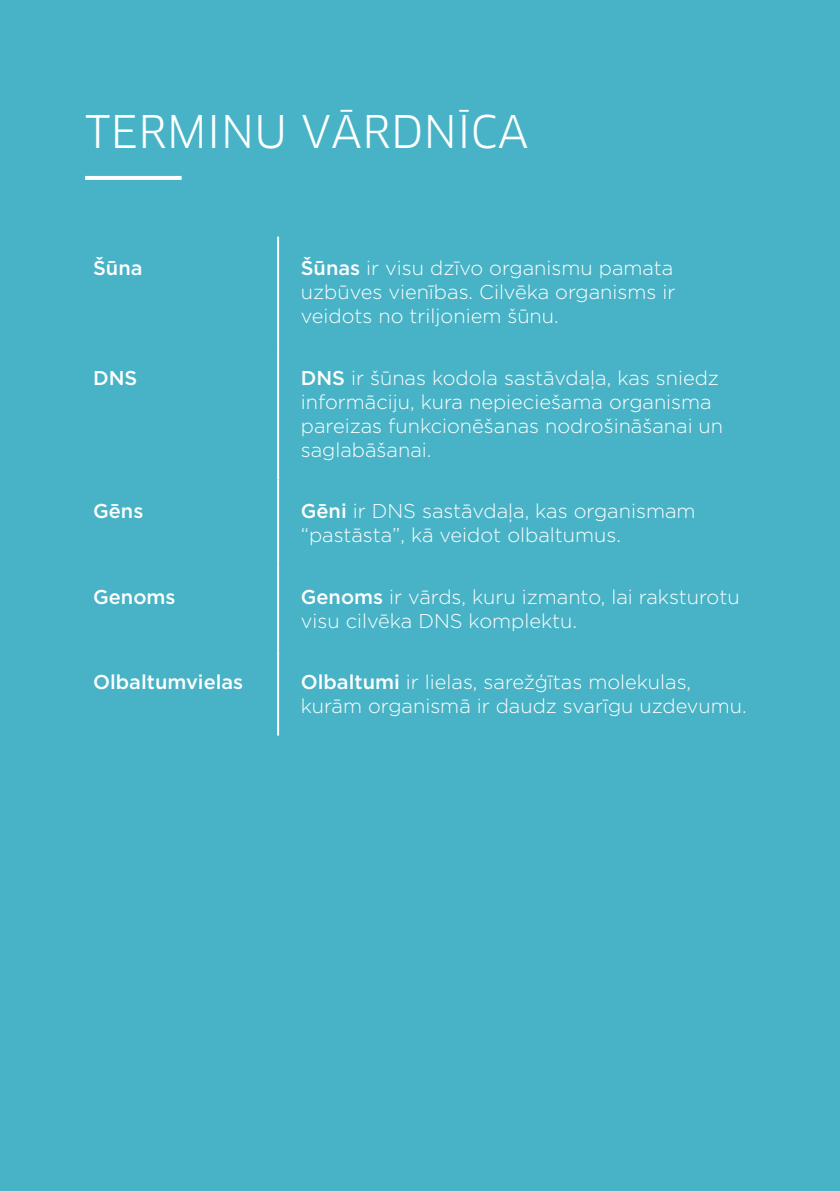
<style>
.page{position:relative;width:840px;height:1191px;background:#fff}
.page>*{position:absolute;margin:0;border:0;box-sizing:border-box;transform-origin:0 0}
.t1{font:44px "Clan OT";color:#fff}
.t2{font:300 20px/24px "Gotham";color:#fff}
.t3{font:500 20px "Gotham";color:#fff}
.s1{font-weight:500}
</style>
<div class="page">
<div style="left:0;top:0;width:839px;height:1191px;background:#48b3c6"></div>
<svg style="left:85px;top:176px;width:96px;height:4px"></svg>
<hr style="left:277px;top:237px;width:2px;height:109px;background:#fff">
<hr style="left:277px;top:346px;width:2px;height:133px;background:#fff">
<hr style="left:277px;top:479px;width:2px;height:86px;background:#fff">
<hr style="left:277px;top:565px;width:2px;height:85px;background:#fff">
<hr style="left:277px;top:650px;width:2px;height:85px;background:#fff">
<h1 class="t1" style="left:85px;top:106px;width:445px">TERMINU VĀRDNĪCA</h1>
<p class="t3" style="left:93px;top:255px;width:51px">Šūna</p>
<p class="t2" style="left:300px;top:256px;width:376px;text-align:justify"><span class="s1">Šūnas</span> ir visu dzīvo organismu pamata uzbūves vienības. Cilvēka organisms ir veidots no triljoniem šūnu.</p>
<p class="t3" style="left:93px;top:364px;width:46px">DNS</p>
<p class="t2" style="left:300px;top:365px;width:423px"><span class="s1">DNS</span> ir šūnas kodola sastāvdaļa, kas sniedz informāciju, kura nepieciešama organisma pareizas funkcionēšanas nodrošināšanai un saglabāšanai.</p>
<p class="t3" style="left:93px;top:498px;width:52px">Gēns</p>
<p class="t2" style="left:300px;top:498px;width:396px"><span class="s1">Gēni</span> ir DNS sastāvdaļa, kas organismam “pastāsta”, kā veidot olbaltumus.</p>
<p class="t3" style="left:93px;top:583px;width:84px">Genoms</p>
<p class="t2" style="left:300px;top:584px;width:440px"><span class="s1">Genoms</span> ir vārds, kuru izmanto, lai raksturotu visu cilvēka DNS komplektu.</p>
<p class="t3" style="left:93px;top:669px;width:152px">Olbaltumvielas</p>
<p class="t2" style="left:300px;top:669px;width:444px"><span class="s1">Olbaltumi</span> ir lielas, sarežģītas molekulas, kurām organismā ir daudz svarīgu uzdevumu.</p>
</div>
